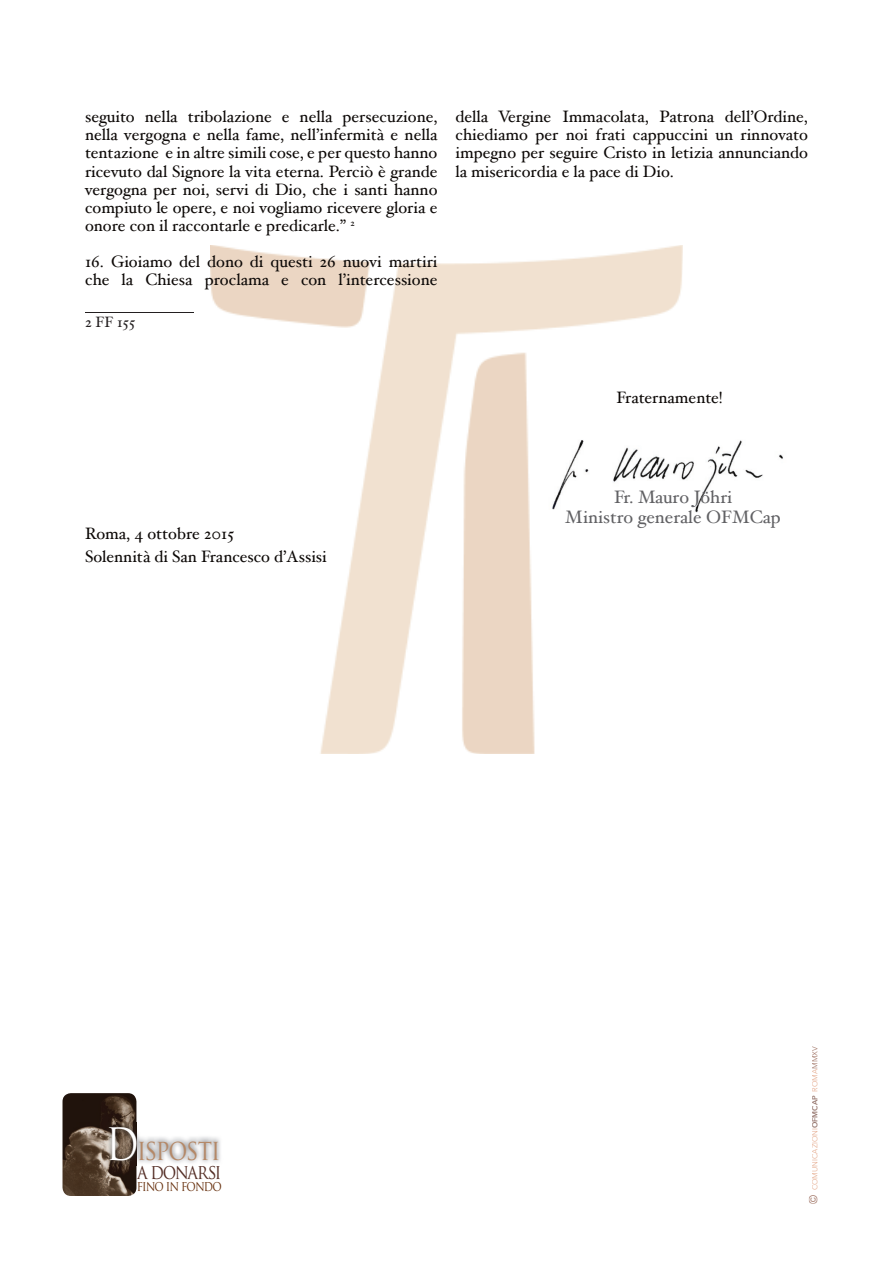
<style>
.page{position:relative;width:893px;height:1263px;background:#fff}
.page>*{position:absolute;margin:0;border:0;box-sizing:border-box;transform-origin:0 0}
.t1{font:28.35px "Trajan Pro";letter-spacing:-.045em;color:#b48867;scale:.83 1}
.t2{font:20.25px "Trajan Pro";letter-spacing:-.07em;color:#542e26;scale:.83 1}
.t3{font:18px/20.7px "Hoefler Text";color:#616164;text-align:center}
.t4{font:16.5px/18.3px "Hoefler Text";color:#0c0806;text-align:justify}
.t5{font:15px "Hoefler Text";color:#231f20}
.t6{font:13.95px "Trajan Pro";letter-spacing:-.075em;color:#693311;scale:.83 1}
.t7{font:7.5px "Avenir Next";color:#e6ae92}
.s1{font-size:43.5px;color:#fff}
.s2{font-family:"Arial";font-size:12px;color:#a47a6c}
.s3{font-weight:600;color:#987971}
.s4{color:#a47a6c}
</style>
<div class="page">
<img style="left:210px;top:245px;width:473px;height:509px">
<img style="left:63px;top:1093px;width:73px;height:103px">
<img style="left:104px;top:1122px;width:117px;height:43px">
<hr style="left:85px;top:312px;width:108px;height:1px;background:#231f20">
<img style="left:545px;top:431px;width:238px;height:85px">
<p class="t4" style="left:85px;top:107px;width:354px">seguito nella tribolazione e nella persecuzione, nella vergogna e nella fame, nell’infermità e nella tentazione e in altre simili cose, e per questo hanno ricevuto dal Signore la vita eterna. Perciò è grande vergogna per noi, servi di Dio, che i santi hanno compiuto le opere, e noi vogliamo ricevere gloria e onore con il raccontarle e predicarle.” <sup>2</sup></p>
<p class="t4" style="left:85px;top:252px;width:354px">16. Gioiamo del dono di questi 26 nuovi martiri che la Chiesa proclama e con l’intercessione</p>
<p class="t5" style="left:85px;top:313px;width:52px">2 FF 155</p>
<p class="t4" style="left:455px;top:107px;width:354px">della Vergine Immacolata, Patrona dell’Ordine, chiediamo per noi frati cappuccini un rinnovato impegno per seguire Cristo in letizia annunciando la misericordia e la pace di Dio.</p>
<p class="t4" style="left:616px;top:388px;width:108px">Fraternamente!</p>
<p class="t4" style="left:85px;top:522px;width:243px;line-height:22.5px">Roma, 4 ottobre 2015<br>Solennità di San Francesco d’Assisi</p>
<p class="t3" style="left:565px;top:486px;width:217px">Fr. Mauro Jöhri<br>Ministro generale OFMCap</p>
<h1 class="t1" style="left:106px;top:1131px;width:139px"><span class="s1">D</span>isposti</h1>
<p class="t2" style="left:137px;top:1158px;width:103px">a donarsi</p>
<p class="t6" style="left:137px;top:1177px;width:104px">fino in fondo</p>
<p class="t7" style="left:809px;top:1204px;width:159px;rotate:-90deg"><span class="s2">©</span> COMUNICAZIONI<span class="s3">OFMCAP</span> ROMA<span class="s4">MMXV</span></p>
</div>
